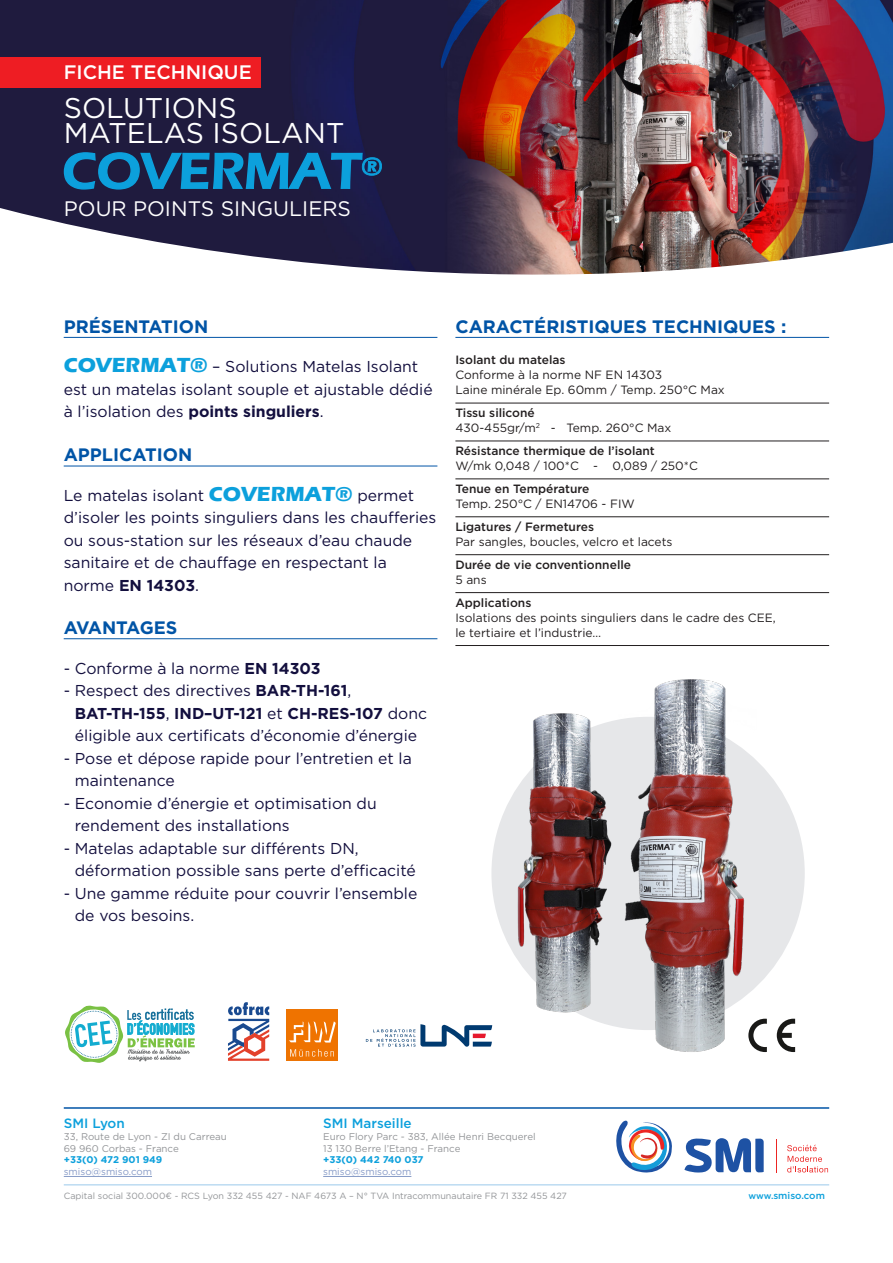
<style>
.page{position:relative;width:893px;height:1263px;background:#fff}
.page>*{position:absolute;margin:0;border:0;box-sizing:border-box;transform-origin:0 0}
.doc_titre{font:28.5px/25.5px "Gotham";color:#fff}
.t1{font:21px "Gotham";color:#fff}
.doc_type_-_FT{font:500 19.5px "Gotham";color:#fff}
.titre{font:700 18px "Gotham";color:#0154a6}
.titre-2{font:700 18px "Gotham";letter-spacing:-.025em;color:#0154a6}
.texte{font:15.75px/22.5px "Gotham";color:#130f3e}
.t2{font:500 13.5px "Gotham";color:#0ca0dc}
.caracteristiques{font:12px/15px "Gotham";color:#231f20}
.caracteristique_titr{font:500 12px "Gotham";color:#231f20}
.t3{font:9.75px/11.7px "Gotham";color:#939598}
.t4{font:700 9.75px "Gotham";letter-spacing:-.005em;color:#0ca0dc}
.t5{font:9.75px "Gotham";color:#879bc7}
.t6{font:500 9.75px "Gotham";color:#0ca0dc}
.t7{font:9px "Gotham";color:#939598}
.s1{font-family:"Eras ITC";font-weight:700;font-size:21px;color:#0ca0dc}
.s2{font-weight:700}
.s3{font-size:9px}
</style>
<div class="page">
<hr style="left:64px;top:1176px;width:88px;height:1px;background:#879bc7">
<hr style="left:323px;top:1176px;width:88px;height:1px;background:#879bc7">
<svg style="left:616px;top:1120px;width:56px;height:53px"></svg>
<svg style="left:787px;top:1145px;width:41px;height:27px"></svg>
<hr style="left:776px;top:1138px;width:1px;height:34px;background:#ec2523">
<svg style="left:684px;top:1138px;width:80px;height:35px"></svg>
<hr style="left:64px;top:1107px;width:765px;height:2px;background:#0154a6">
<hr style="left:64px;top:1184px;width:765px;height:1px;background:#bcdbf2">
<img style="left:0;top:0;width:893px;height:275px">
<svg style="left:64px;top:152px;width:318px;height:38px;background:#155c8c"></svg>
<div style="left:0;top:57px;width:260px;height:31px;background:#ee1d23"></div>
<hr style="left:64px;top:337px;width:373px;height:1px;background:#0154a6">
<hr style="left:64px;top:466px;width:373px;height:1px;background:#0154a6">
<hr style="left:64px;top:638px;width:373px;height:1px;background:#0154a6">
<hr style="left:455px;top:337px;width:374px;height:1px;background:#0154a6">
<hr style="left:455px;top:403px;width:374px;height:1px;background:#231f20">
<hr style="left:455px;top:441px;width:374px;height:1px;background:#231f20">
<hr style="left:455px;top:478px;width:374px;height:1px;background:#231f20">
<hr style="left:455px;top:516px;width:374px;height:1px;background:#231f20">
<hr style="left:455px;top:554px;width:374px;height:1px;background:#231f20">
<hr style="left:455px;top:592px;width:374px;height:1px;background:#231f20">
<hr style="left:455px;top:645px;width:374px;height:1px;background:#231f20">
<div style="left:491px;top:717px;width:314px;height:313px;background:#e6e7e9;border-radius:50%"></div>
<img style="left:505px;top:713px;width:104px;height:300px">
<img style="left:609px;top:679px;width:160px;height:374px">
<svg style="left:65px;top:1005px;width:130px;height:58px"></svg>
<svg style="left:228px;top:1002px;width:41px;height:59px"></svg>
<div style="left:287px;top:1010px;width:51px;height:51px;background:#ec7404"></div>
<svg style="left:287px;top:1009px;width:51px;height:48px"></svg>
<svg style="left:366px;top:1024px;width:126px;height:23px"></svg>
<svg style="left:777px;top:1019px;width:18px;height:33px"></svg>
<svg style="left:748px;top:1019px;width:19px;height:33px"></svg>
<p class="doc_type_-_FT" style="left:64px;top:60px;width:189px">FICHE TECHNIQUE</p>
<p class="doc_titre" style="left:64px;top:94px;width:282px">SOLUTIONS<br>MATELAS ISOLANT</p>
<p class="t1" style="left:64px;top:195px;width:289px">POUR POINTS SINGULIERS</p>
<p class="titre" style="left:64px;top:314px;width:146px">PRÉSENTATION</p>
<p class="texte" style="left:64px;top:355px;width:371px"><span class="s1">COVERMAT®</span> – Solutions Matelas Isolant est un matelas isolant souple et ajustable dédié à l’isolation des <span class="s2">points singuliers</span>.</p>
<p class="titre" style="left:64px;top:443px;width:130px">APPLICATION</p>
<p class="texte" style="left:64px;top:484px;width:374px">Le matelas isolant <span class="s1">COVERMAT®</span> permet d’isoler les points singuliers dans les chaufferies ou sous-station sur les réseaux d’eau chaude sanitaire et de chauffage en respectant la norme <span class="s2">EN 14303</span>.</p>
<p class="titre-2" style="left:64px;top:616px;width:115px">AVANTAGES</p>
<p class="texte" style="left:64px;top:656px;width:258px">- Conforme à la norme <span class="s2">EN 14303</span></p>
<p class="texte" style="left:75px;top:679px;width:354px;text-indent:-11px">- Respect des directives <span class="s2">BAR-TH-161</span>,<br><span class="s2">BAT-TH-155</span>, <span class="s2">IND–UT-121</span> et <span class="s2">CH-RES-107</span> donc éligible aux certificats d’économie d’énergie</p>
<p class="texte" style="left:75px;top:746px;width:338px;text-indent:-11px">- Pose et dépose rapide pour l’entretien et la maintenance</p>
<p class="texte" style="left:75px;top:791px;width:303px;text-indent:-11px">- Economie d’énergie et optimisation du rendement des installations</p>
<p class="texte" style="left:75px;top:836px;width:343px;text-indent:-11px">- Matelas adaptable sur différents DN, déformation possible sans perte d’efficacité</p>
<p class="texte" style="left:75px;top:881px;width:344px;text-indent:-11px">- Une gamme réduite pour couvrir l’ensemble de vos besoins.</p>
<p class="titre" style="left:455px;top:314px;width:333px">CARACTÉRISTIQUES TECHNIQUES :</p>
<p class="caracteristique_titr" style="left:455px;top:352px;width:112px">Isolant du matelas</p>
<p class="caracteristiques" style="left:455px;top:367px;width:271px">Conforme à la norme NF EN 14303<br>Laine minérale Ep. 60mm / Temp. 250°C Max</p>
<p class="caracteristique_titr" style="left:455px;top:405px;width:81px">Tissu siliconé</p>
<p class="caracteristiques" style="left:455px;top:420px;width:218px">430-455gr/m<sup>2</sup> - Temp. 260°C Max</p>
<p class="caracteristique_titr" style="left:455px;top:443px;width:201px">Résistance thermique de l’isolant</p>
<p class="caracteristiques" style="left:455px;top:458px;width:244px">W/mk 0,048 / 100*C - 0,089 / 250*C</p>
<p class="caracteristique_titr" style="left:455px;top:481px;width:136px">Tenue en Température</p>
<p class="caracteristiques" style="left:455px;top:496px;width:181px">Temp. 250°C / EN14706 - FIW</p>
<p class="caracteristique_titr" style="left:455px;top:519px;width:140px">Ligatures / Fermetures</p>
<p class="caracteristiques" style="left:455px;top:534px;width:219px">Par sangles, boucles, velcro et lacets</p>
<p class="caracteristique_titr" style="left:455px;top:557px;width:177px">Durée de vie conventionnelle</p>
<p class="caracteristiques" style="left:455px;top:572px;width:33px">5 ans</p>
<p class="caracteristique_titr" style="left:455px;top:594px;width:77px">Applications</p>
<p class="caracteristiques" style="left:455px;top:610px;width:322px">Isolations des points singuliers dans le cadre des CEE, le tertiaire et l’industrie…</p>
<p class="t2" style="left:323px;top:1115px;width:90px">SMI Marseille</p>
<p class="t3" style="left:323px;top:1130px;width:214px">Euro Flory Parc - 383, Allée Henri Becquerel<br>13 130 Berre l’Etang - France</p>
<p class="t4" style="left:323px;top:1153px;width:102px">+33(0) 442 740 037</p>
<p class="t5" style="left:323px;top:1165px;width:90px">smiso@smiso.com</p>
<p class="t7" style="left:64px;top:1190px;width:505px">Capital social 300.000€ - RCS Lyon 332 455 427 - NAF 4673 A – N° TVA Intracommunautaire FR 71 332 455 427</p>
<p class="t6" style="left:748px;top:1189px;width:78px"><span class="s3">www.</span>smiso.com</p>
<p class="t2" style="left:64px;top:1115px;width:63px">SMI Lyon</p>
<p class="t3" style="left:64px;top:1130px;width:165px">33, Route de Lyon - ZI du Carreau<br>69 960 Corbas - France</p>
<p class="t4" style="left:64px;top:1153px;width:100px">+33(0) 472 901 949</p>
<p class="t5" style="left:64px;top:1165px;width:90px">smiso@smiso.com</p>
</div>
